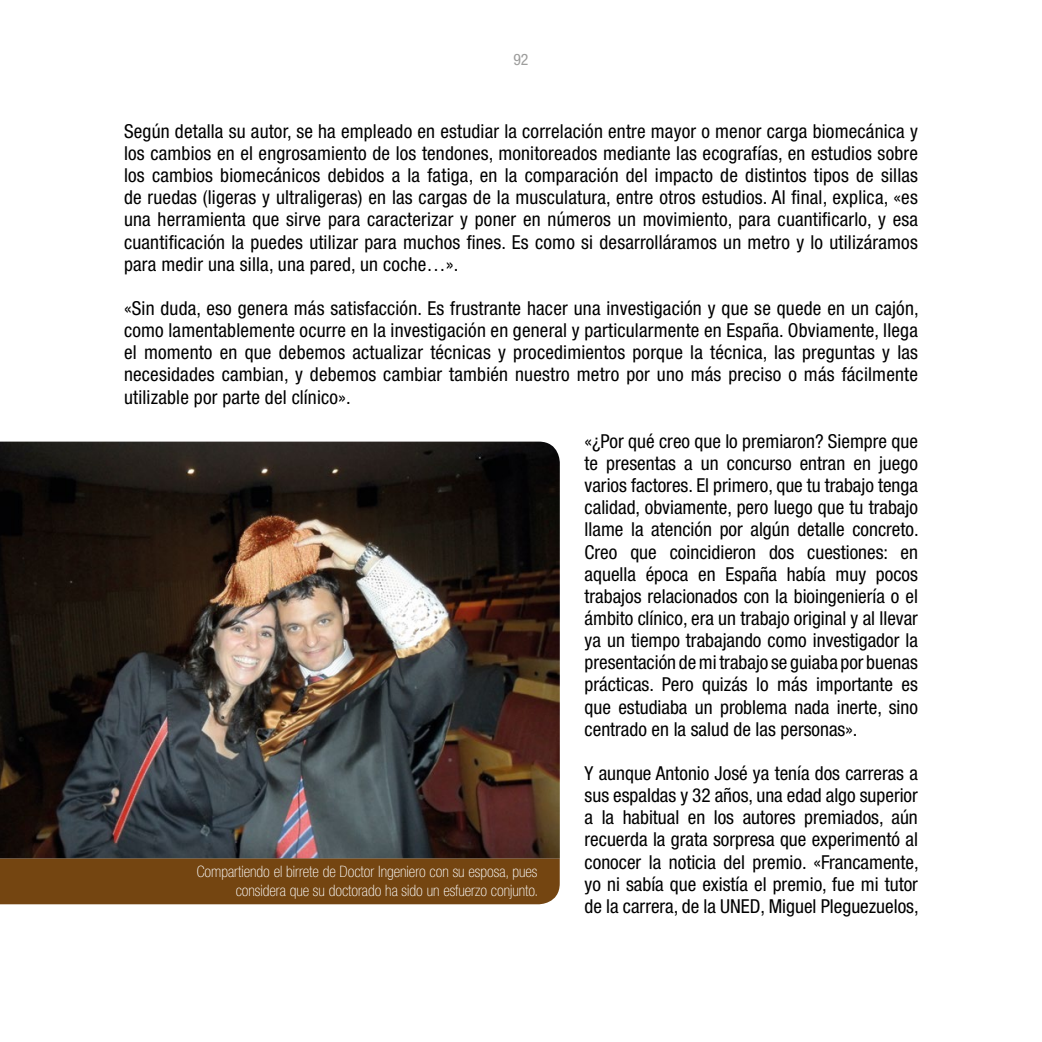
<style>
.page{position:relative;width:1042px;height:1042px;background:#fff}
.page>*{position:absolute;margin:0;border:0;box-sizing:border-box;transform-origin:0 0}
.t1{font:condensed 19.25px/22.1px "Helvetica Neue LT Std";color:#000;text-align:justify}
.t2{font:100 condensed 15.75px/18.9px "Helvetica Neue LT Std";color:#fff;text-align:right}
.t3{font:condensed 15.75px "Helvetica Neue LT Std";color:#9d9d9c}
</style>
<div class="page">
<img style="left:0;top:441px;width:560px;height:417px">
<div style="left:0;top:858px;width:560px;height:46px;background:#744511"></div>
<p class="t3" style="left:513px;top:50px;width:17px">92</p>
<p class="t1" style="left:124px;top:120px;width:795px">Según detalla su autor, se ha empleado en estudiar la correlación entre mayor o menor carga biomecánica y los cambios en el engrosamiento de los tendones, monitoreados mediante las ecografías, en estudios sobre los cambios biomecánicos debidos a la fatiga, en la comparación del impacto de distintos tipos de sillas de ruedas (ligeras y ultraligeras) en las cargas de la musculatura, entre otros estudios. Al final, explica, «es una herramienta que sirve para caracterizar y poner en números un movimiento, para cuantificarlo, y esa cuantificación la puedes utilizar para muchos fines. Es como si desarrolláramos un metro y lo utilizáramos para medir una silla, una pared, un coche…».</p>
<p class="t1" style="left:124px;top:297px;width:796px">«Sin duda, eso genera más satisfacción. Es frustrante hacer una investigación y que se quede en un cajón, como lamentablemente ocurre en la investigación en general y particularmente en España. Obviamente, llega el momento en que debemos actualizar técnicas y procedimientos porque la técnica, las preguntas y las necesidades cambian, y debemos cambiar también nuestro metro por uno más preciso o más fácilmente utilizable por parte del clínico».</p>
<p class="t1" style="left:584px;top:430px;width:335px">«¿Por qué creo que lo premiaron? Siempre que te presentas a un concurso entran en juego varios factores. El primero, que tu trabajo tenga calidad, obviamente, pero luego que tu trabajo llame la atención por algún detalle concreto.<br>Creo que coincidieron dos cuestiones: en aquella época en España había muy pocos trabajos relacionados con la bioingeniería o el ámbito clínico, era un trabajo original y al llevar ya un tiempo trabajando como investigador la presentación de mi trabajo se guiaba por buenas prácticas. Pero quizás lo más importante es que estudiaba un problema nada inerte, sino centrado en la salud de las personas».</p>
<p class="t1" style="left:584px;top:762px;width:336px">Y aunque Antonio José ya tenía dos carreras a sus espaldas y 32 años, una edad algo superior a la habitual en los autores premiados, aún recuerda la grata sorpresa que experimentó al conocer la noticia del premio. «Francamente, yo ni sabía que existía el premio, fue mi tutor de la carrera, de la UNED, Miguel Pleguezuelos,</p>
<p class="t2" style="left:197px;top:862px;width:343px">Compartiendo el birrete de Doctor Ingeniero con su esposa, pues considera que su doctorado ha sido un esfuerzo conjunto.</p>
</div>
